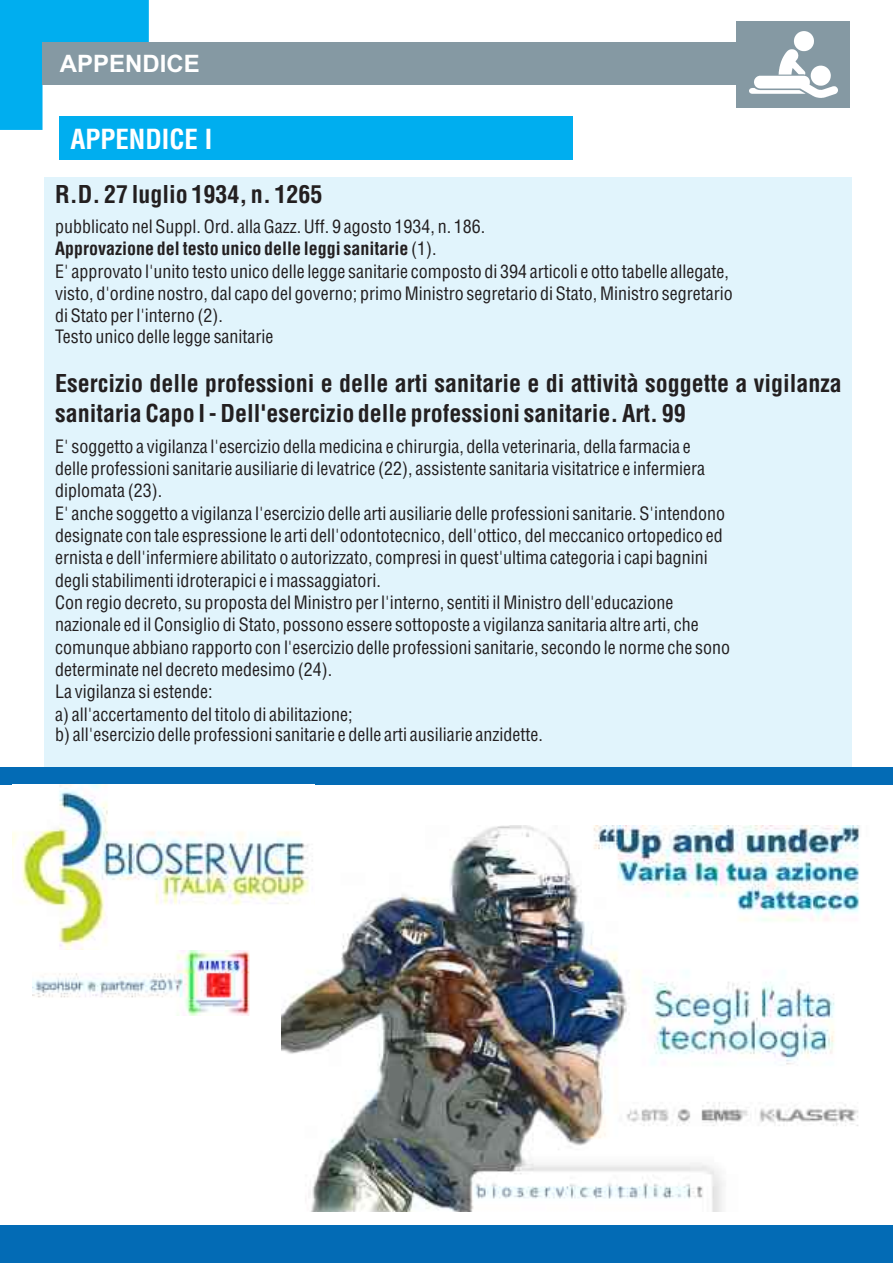
<style>
.page{position:relative;width:893px;height:1263px;background:#fff}
.page>*{position:absolute;margin:0;border:0;box-sizing:border-box;transform-origin:0 0}
.t1{font:700 condensed 27px "Helvetica LT Std";color:#fff}
.t2{font:700 condensed 24px/29.8px "Helvetica LT Std";color:#231f20}
.t3{font:700 24px "Arial";color:#fff}
.t4{font:condensed 18px/22.4px "Helvetica LT Std";color:#231f20}
.s1{font-weight:700}
</style>
<div class="page">
<div style="left:44px;top:177px;width:808px;height:590px;background:#e1f4fc"></div>
<div style="left:59px;top:116px;width:513px;height:44px;background:#00aeef"></div>
<svg style="left:0;top:0;width:149px;height:130px"></svg>
<div style="left:0;top:1226px;width:893px;height:37px;background:#036bb5"></div>
<div style="left:0;top:767px;width:893px;height:17px;background:#036bb5"></div>
<div style="left:43px;top:43px;width:805px;height:42px;background:#8599a3"></div>
<div style="left:736px;top:21px;width:113px;height:87px;background:#8599a3"></div>
<img style="left:750px;top:31px;width:88px;height:67px">
<img style="left:282px;top:826px;width:578px;height:385px">
<img style="left:32px;top:950px;width:218px;height:66px">
<img style="left:12px;top:784px;width:302px;height:165px">
<h2 class="t3" style="left:60px;top:55px;width:142px">APPENDICE</h2>
<h1 class="t1" style="left:70px;top:130px;width:143px">APPENDICE I</h1>
<h2 class="t2" style="left:55px;top:183px;width:269px">R.D. 27 luglio 1934, n. 1265</h2>
<p class="t4" style="left:55px;top:218px;width:679px">pubblicato nel Suppl. Ord. alla Gazz. Uff. 9 agosto 1934, n. 186.<br><span class="s1">Approvazione del testo unico delle leggi sanitarie</span> (1).<br>E' approvato l'unito testo unico delle legge sanitarie composto di 394 articoli e otto tabelle allegate, visto, d'ordine nostro, dal capo del governo; primo Ministro segretario di Stato, Ministro segretario di Stato per l'interno (2).</p>
<p class="t4" style="left:55px;top:328px;width:220px">Testo unico delle legge sanitarie</p>
<h2 class="t2" style="left:55px;top:372px;width:788px">Esercizio delle professioni e delle arti sanitarie e di attività soggette a vigilanza sanitaria Capo I - Dell'esercizio delle professioni sanitarie. Art. 99</h2>
<p class="t4" style="left:55px;top:438px;width:676px">E' soggetto a vigilanza l'esercizio della medicina e chirurgia, della veterinaria, della farmacia e<br>delle professioni sanitarie ausiliarie di levatrice (22), assistente sanitaria visitatrice e infermiera diplomata (23).<br>E' anche soggetto a vigilanza l'esercizio delle arti ausiliarie delle professioni sanitarie. S'intendono designate con tale espressione le arti dell'odontotecnico, dell'ottico, del meccanico ortopedico ed ernista e dell'infermiere abilitato o autorizzato, compresi in quest'ultima categoria i capi bagnini degli stabilimenti idroterapici e i massaggiatori.<br>Con regio decreto, su proposta del Ministro per l'interno, sentiti il Ministro dell'educazione nazionale ed il Consiglio di Stato, possono essere sottoposte a vigilanza sanitaria altre arti, che comunque abbiano rapporto con l'esercizio delle professioni sanitarie, secondo le norme che sono determinate nel decreto medesimo (24).<br>La vigilanza si estende:<br>a) all'accertamento del titolo di abilitazione;</p>
<p class="t4" style="left:55px;top:726px;width:489px">b) all'esercizio delle professioni sanitarie e delle arti ausiliarie anzidette.</p>
</div>
